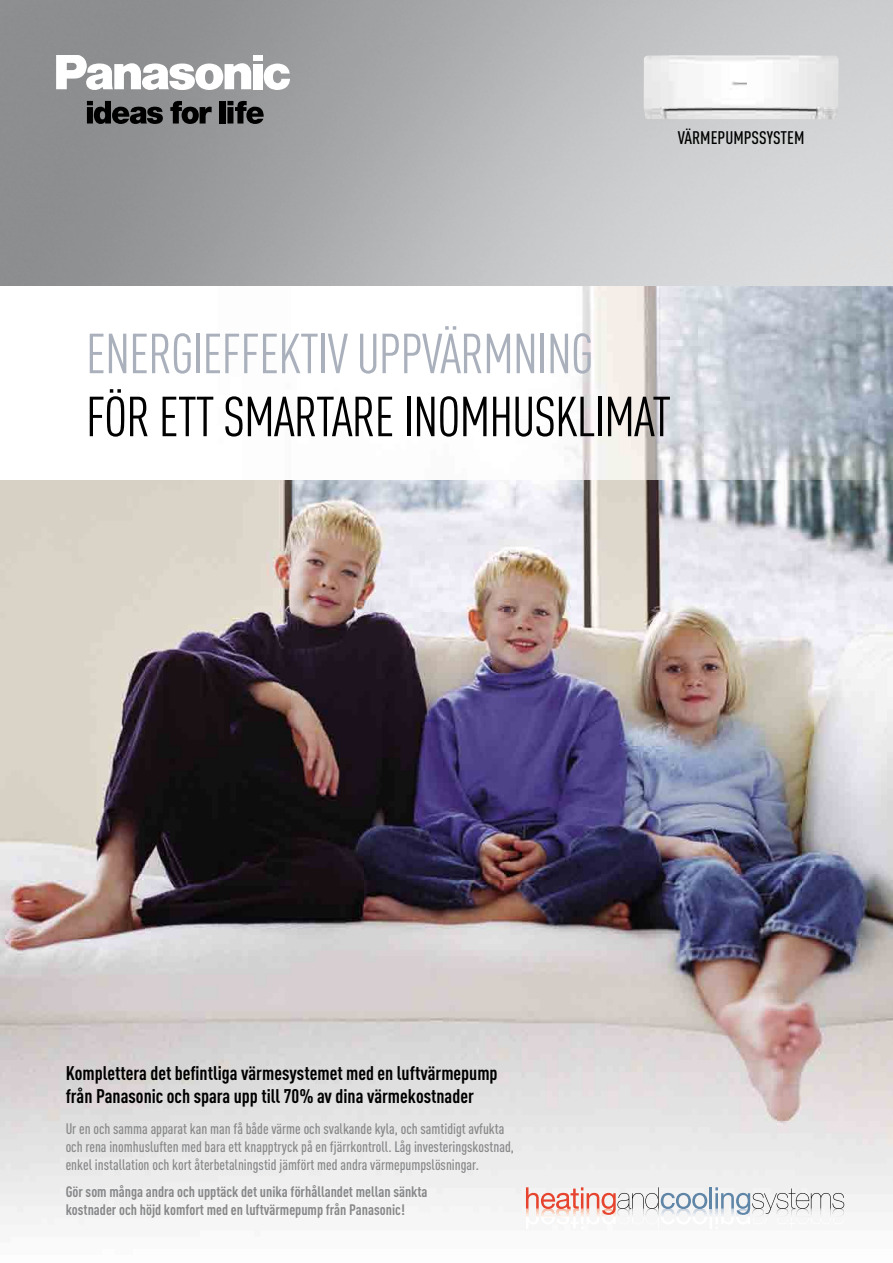
<style>
.page{position:relative;width:893px;height:1263px;background:#fff}
.page>*{position:absolute;margin:0;border:0;box-sizing:border-box;transform-origin:0 0}
.t1{font:55.5px "DIN Cond";letter-spacing:-.02em;color:#000}
.t2{font:55.5px "DIN Cond";letter-spacing:-.02em;color:#aab1bc}
.t3{font:700 19.5px/23.4px "DIN Cond";color:#000}
.t4{font:500 18px "DIN Cond";color:#000}
.t5{font:500 15px/18px "DIN Cond";color:#87888a}
.t6{font:700 15px/18px "DIN Cond";color:#87888a}
</style>
<div class="page">
<img style="left:0;top:0;width:893px;height:1225px">
<img style="left:644px;top:55px;width:194px;height:64px">
<svg style="left:56px;top:55px;width:195px;height:36px"></svg>
<div style="left:253px;top:64px;width:9px;height:25px;background:#fff"></div>
<div style="left:253px;top:55px;width:9px;height:6px;background:#fff"></div>
<svg style="left:264px;top:64px;width:26px;height:27px"></svg>
<svg style="left:87px;top:101px;width:76px;height:23px;background:#3d3d3e"></svg>
<svg style="left:170px;top:101px;width:42px;height:23px"></svg>
<div style="left:220px;top:101px;width:6px;height:23px;background:#000"></div>
<svg style="left:227px;top:101px;width:37px;height:23px"></svg>
<hr style="left:617px;top:1215px;width:42px;height:1px;background:#eaeaeb">
<hr style="left:617px;top:1216px;width:42px;height:1px;background:#f4f5f5">
<hr style="left:617px;top:1217px;width:42px;height:2px;background:#fff">
<div style="left:617px;top:1218px;width:42px;height:6px;background:#f6f6f6"></div>
<div style="left:617px;top:1224px;width:42px;height:5px;background:#f6f6f6"></div>
<hr style="left:661px;top:1208px;width:89px;height:1px;background:#bfcada">
<hr style="left:661px;top:1209px;width:89px;height:2px;background:#c8d1df">
<hr style="left:661px;top:1211px;width:89px;height:1px;background:#d1d9e4">
<hr style="left:661px;top:1212px;width:89px;height:1px;background:#dae0e9">
<hr style="left:661px;top:1213px;width:89px;height:2px;background:#e3e8ee">
<hr style="left:661px;top:1215px;width:89px;height:1px;background:#eceff4">
<hr style="left:661px;top:1216px;width:89px;height:1px;background:#f6f7f9">
<hr style="left:661px;top:1217px;width:89px;height:2px;background:#fff">
<div style="left:661px;top:1218px;width:89px;height:6px;background:#fff"></div>
<div style="left:661px;top:1224px;width:89px;height:5px;background:#f6f6f6"></div>
<hr style="left:752px;top:1215px;width:92px;height:1px;background:#eaeaeb">
<hr style="left:752px;top:1216px;width:92px;height:2px;background:#f4f5f5">
<div style="left:752px;top:1218px;width:92px;height:6px;background:#f6f6f6"></div>
<div style="left:752px;top:1224px;width:92px;height:5px;background:#f6f6f6"></div>
<hr style="left:526px;top:1223px;width:90px;height:1px;background:#fff">
<svg style="left:526px;top:1224px;width:90px;height:1px"></svg>
<hr style="left:526px;top:1216px;width:90px;height:1px;background:#fef5ef">
<hr style="left:526px;top:1217px;width:90px;height:2px;background:#fff">
<div style="left:526px;top:1218px;width:90px;height:5px;background:#f7f7f7"></div>
<hr style="left:526px;top:1215px;width:90px;height:1px;background:#fdeae0">
<svg style="left:526px;top:1187px;width:181px;height:28px"></svg>
<hr style="left:710px;top:1187px;width:2px;height:21px;background:#5f85a7">
<svg style="left:715px;top:1187px;width:129px;height:28px"></svg>
<p class="t4" style="left:678px;top:127px;width:128px">VÄRMEPUMPSSYSTEM</p>
<h1 class="t2" style="left:86px;top:321px;width:509px">ENERGIEFFEKTIV UPPVÄRMNING</h1>
<h1 class="t1" style="left:86px;top:384px;width:587px">FÖR ETT SMARTARE INOMHUSKLIMAT</h1>
<h2 class="t3" style="left:66px;top:1061px;width:433px">Komplettera det befintliga värmesystemet med en luftvärmepump från Panasonic och spara upp till 70% av dina värmekostnader</h2>
<p class="t5" style="left:66px;top:1119px;width:450px">Ur en och samma apparat kan man få både värme och svalkande kyla, och samtidigt avfukta och rena inomhusluften med bara ett knapptryck på en fjärrkontroll. Låg investeringskostnad, enkel installation och kort återbetalningstid jämfört med andra värmepumpslösningar.</p>
<p class="t6" style="left:66px;top:1182px;width:363px">Gör som många andra och upptäck det unika förhållandet mellan sänkta kostnader och höjd komfort med en luftvärmepump från Panasonic!</p>
</div>
